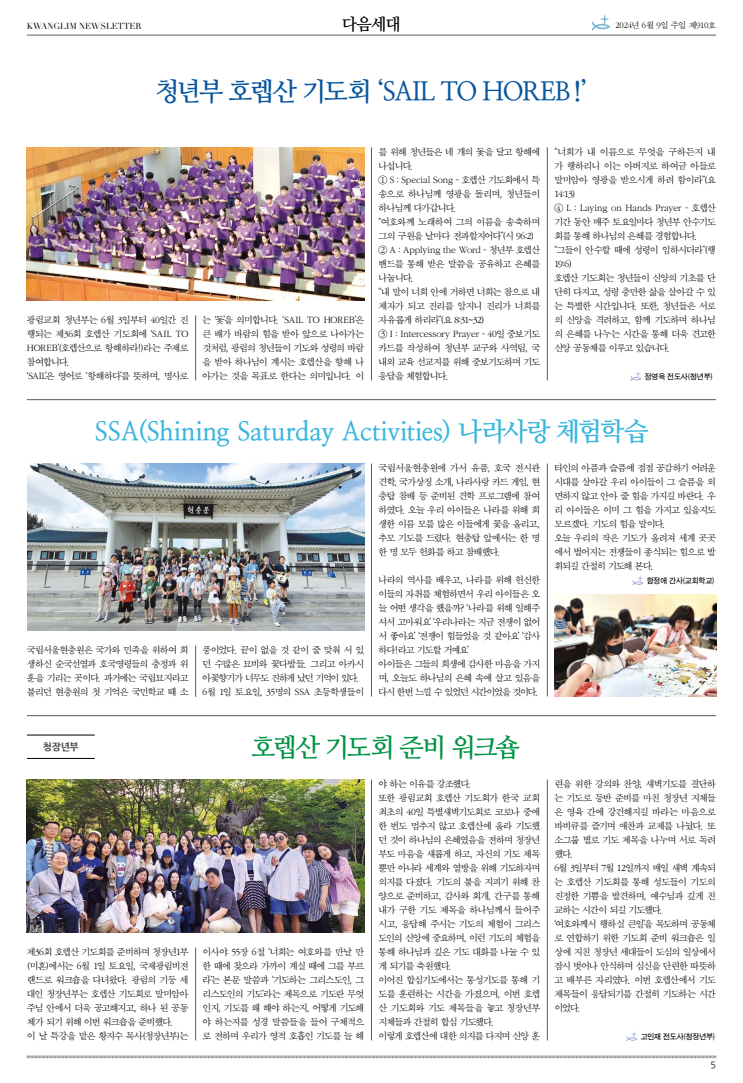
<style>
.page{position:relative;width:743px;height:1083px;background:#fff}
.page>*{position:absolute;margin:0;border:0;box-sizing:border-box;transform-origin:0 0}
.t1{font:26px "Nanum Myeongjo OTF Bold";letter-spacing:-.005em;color:#38b6dd}
.t2{font:26px "Nanum Myeongjo OTF Bold";letter-spacing:-.06em;color:#08569f}
.t3{font:26px "Nanum Myeongjo OTF Bold";letter-spacing:-.075em;color:#009444}
.t4{font:16.5px "Nanum Myeongjo OTF Bold";color:#000}
.t5{font:10px/14px "SD Myeongjo a Lt";letter-spacing:-.07em;color:#000}
.t6{font:800 10px "Nanum Gothic";color:#4c4948}
.t7{font:9px "SD Myeongjo a Lt";letter-spacing:-.03em;color:#000}
.t8{font:9px "Nanum Gothic";color:#000}
.t9{font:8.5px "Didot";color:#000}
.t10{font:8px "SD Gothic b Md";letter-spacing:-.03em;color:#000}
</style>
<div class="page">
<hr style="left:27px;top:34px;width:689px;height:2px;background:#949495">
<svg style="left:27px;top:1055px;width:689px;height:4px"></svg>
<svg style="left:592px;top:14px;width:18px;height:17px"></svg>
<hr style="left:27px;top:715px;width:689px;height:1px;background:#595757">
<hr style="left:27px;top:399px;width:689px;height:1px;background:#595757">
<hr style="left:195px;top:645px;width:1px;height:52px;background:#595757">
<hr style="left:195px;top:947px;width:1px;height:93px;background:#595757">
<hr style="left:371px;top:779px;width:1px;height:261px;background:#595757">
<hr style="left:547px;top:779px;width:1px;height:261px;background:#595757">
<hr style="left:371px;top:464px;width:1px;height:232px;background:#595757">
<hr style="left:547px;top:463px;width:1px;height:233px;background:#595757">
<svg style="left:632px;top:575px;width:11px;height:11px"></svg>
<img style="left:27px;top:779px;width:337px;height:153px">
<svg style="left:626px;top:1031px;width:11px;height:11px"></svg>
<hr style="left:27px;top:758px;width:68px;height:1px;background:#000">
<hr style="left:27px;top:735px;width:68px;height:1px;background:#000">
<hr style="left:195px;top:315px;width:1px;height:65px;background:#595757">
<hr style="left:371px;top:147px;width:1px;height:233px;background:#595757">
<hr style="left:547px;top:147px;width:1px;height:233px;background:#595757">
<svg style="left:630px;top:371px;width:11px;height:11px"></svg>
<img style="left:27px;top:147px;width:337px;height:153px">
<img style="left:554px;top:594px;width:162px;height:102px">
<img style="left:27px;top:463px;width:337px;height:167px">
<h2 class="t4" style="left:342px;top:14px;width:61px">다음세대</h2>
<p class="t9" style="left:27px;top:21px;width:116px">KWANGLIM NEWSLETTER</p>
<p class="t7" style="left:615px;top:21px;width:102px">2024년 6월 9일 주일 제910호</p>
<h1 class="t2" style="left:155px;top:76px;width:434px">청년부 호렙산 기도회 ‘SAIL TO HOREB !’</h1>
<p class="t5" style="left:27px;top:313px;width:163px">광림교회 청년부는 6월 3일부터 40일간 진 행되는 제36회 호렙산 기도회에 ‘SAIL TO<br>HOREB’(호렙산으로 항해하라!)라는 주제로 참여합니다.<br>‘SAIL’은 영어로 ‘항해하다’를 뜻하며, 명사로</p>
<p class="t5" style="left:203px;top:313px;width:163px;text-align:justify">는 ‘돛’을 의미합니다. ‘SAIL TO HOREB’은 큰 배가 바람의 힘을 받아 앞으로 나아가는 것처럼, 광림의 청년들이 기도와 성령의 바람 을 받아 하나님이 계시는 호렙산을 향해 나 아가는 것을 목표로 한다는 의미입니다. 이</p>
<p class="t5" style="left:378px;top:145px;width:163px">를 위해 청년들은 네 개의 돛을 달고 항해에 나섭니다.<br>① S : Special Song - 호렙산 기도회에서 특 송으로 하나님께 영광을 돌리며, 청년들이 하나님께 다가갑니다.<br>“여호와께 노래하여 그의 이름을 송축하며 그의 구원을 날마다 전파할지어다”(시 96:2)<br>② A : Applying the Word - 청년부 호렙산 밴드를 통해 받은 말씀을 공유하고 은혜를 나눕니다.<br>“내 말이 너희 안에 거하면 너희는 참으로 내 제자가 되고 진리를 알지니 진리가 너희를 자유롭게 하리라”(요 8:31~32)<br>③ I : Intercessory Prayer - 40일 중보기도 카드를 작성하여 청년부 교구와 사역팀, 국 내외 교육 선교지를 위해 중보기도하며 기도 응답을 체험합니다.</p>
<p class="t5" style="left:554px;top:145px;width:163px">“너희가 내 이름으로 무엇을 구하든지 내 가 행하리니 이는 아버지로 하여금 아들로 말미암아 영광을 받으시게 하려 함이라”(요<br>14:13)<br>④ L : Laying on Hands Prayer - 호렙산 기간 동안 매주 토요일마다 청년부 안수기도 회를 통해 하나님의 은혜를 경험합니다. “그들이 안수할 때에 성령이 임하시더라”(행<br>19:6)<br>호렙산 기도회는 청년들이 신앙의 기초를 단 단히 다지고, 성령 충만한 삶을 살아갈 수 있 는 특별한 시간입니다. 또한, 청년들은 서로 의 신앙을 격려하고, 함께 기도하며 하나님 의 은혜를 나누는 시간을 통해 더욱 견고한 신앙 공동체를 이루고 있습니다.</p>
<p class="t10" style="left:644px;top:373px;width:70px">정영욱 전도사(청년부)</p>
<h1 class="t1" style="left:95px;top:416px;width:555px">SSA(Shining Saturday Activities) 나라사랑 체험학습</h1>
<p class="t5" style="left:27px;top:643px;width:163px;text-align:justify">국립서울현충원은 국가와 민족을 위하여 희 생하신 순국선열과 호국영령들의 충정과 위 훈을 기리는 곳이다. 과거에는 국립묘지라고 불리던 현충원의 첫 기억은 국민학교 때 소</p>
<p class="t5" style="left:203px;top:643px;width:163px">풍이었다. 끝이 없을 것 같이 줄 맞춰 서 있 던 수많은 묘비와 꽃다발들. 그리고 아카시 아꽃향기가 너무도 진하게 났던 기억이 있다.<br>6월 1일 토요일, 35명의 SSA 초등학생들이</p>
<p class="t5" style="left:378px;top:461px;width:163px;text-align:justify">국립서울현충원에 가서 유품, 호국 전시관 견학, 국가상징 소개, 나라사랑 카드 게임, 현 충탑 참배 등 준비된 견학 프로그램에 참여 하였다. 오늘 우리 아이들은 나라를 위해 희 생한 이름 모를 많은 이들에게 꽃을 올리고, 추모 기도를 드렸다. 현충탑 앞에서는 한 명 한 명 모두 헌화를 하고 참배했다.</p>
<p class="t5" style="left:378px;top:573px;width:163px">나라의 역사를 배우고, 나라를 위해 헌신한 이들의 자취를 체험하면서 우리 아이들은 오 늘 어떤 생각을 했을까? ‘나라를 위해 일해주 셔서 고마워요’ ‘우리나라는 지금 전쟁이 없어 서 좋아요’ ‘전쟁이 힘들었을 것 같아요’ ‘감사 하다!라고 기도할 거예요’<br>아이들은 그들의 희생에 감사한 마음을 가지 며, 오늘도 하나님의 은혜 속에 살고 있음을 다시 한번 느낄 수 있었던 시간이었을 것이다.</p>
<p class="t5" style="left:554px;top:461px;width:163px">타인의 아픔과 슬픔에 점점 공감하기 어려운 시대를 살아갈 우리 아이들이 그 슬픔을 외 면하지 않고 안아 줄 힘을 가지길 바란다. 우 리 아이들은 이미 그 힘을 가지고 있을지도 모르겠다. 기도의 힘을 말이다.<br>오늘 우리의 작은 기도가 올려져 세계 곳곳 에서 벌어지는 전쟁들이 종식되는 힘으로 발 휘되길 간절히 기도해 본다.</p>
<p class="t10" style="left:647px;top:577px;width:69px">함정애 간사(교회학교)</p>
<p class="t6" style="left:43px;top:741px;width:37px">청장년부</p>
<p class="t5" style="left:27px;top:945px;width:163px">제36회 호렙산 기도회를 준비하며 청장년1부 (미혼)에서는 6월 1일 토요일, 국제광림비전 랜드로 워크숍을 다녀왔다. 광림의 기둥 세 대인 청장년부는 호렙산 기도회로 말미암아 주님 안에서 더욱 공고해지고, 하나 된 공동 체가 되기 위해 이번 워크숍을 준비했다.<br>이 날 특강을 맡은 황지수 목사(청장년부)는</p>
<h1 class="t3" style="left:251px;top:731px;width:270px">호렙산 기도회 준비 워크숍</h1>
<p class="t5" style="left:203px;top:945px;width:163px;text-align:justify">이사야 55장 6절 ‘너희는 여호와를 만날 만 한 때에 찾으라 가까이 계실 때에 그를 부르 라’는 본문 말씀과 ‘기도하는 그리스도인, 그 리스도인의 기도’라는 제목으로 기도란 무엇 인지, 기도를 왜 해야 하는지, 어떻게 기도해 야 하는지를 성경 말씀들을 들어 구체적으 로 전하며 우리가 영적 호흡인 기도를 늘 해</p>
<p class="t5" style="left:378px;top:777px;width:163px">야 하는 이유를 강조했다.<br>또한 광림교회 호렙산 기도회가 한국 교회 최초의 40일 특별새벽기도회로 코로나 중에 한 번도 멈추지 않고 호렙산에 올라 기도했 던 것이 하나님의 은혜였음을 전하며 청장년 부도 마음을 새롭게 하고, 자신의 기도 제목 뿐만 아니라 세계와 열방을 위해 기도하자며 의지를 다졌다. 기도의 불을 지피기 위해 찬 양으로 준비하고, 감사와 회개, 간구를 통해 내가 구한 기도 제목을 하나님께서 들어주 시고, 응답해 주시는 기도의 체험이 그리스 도인의 신앙에 중요하며, 이런 기도의 체험을 통해 하나님과 깊은 기도 대화를 나눌 수 있 게 되기를 축원했다.<br>이어진 합심기도에서는 통성기도를 통해 기 도를 훈련하는 시간을 가졌으며, 이번 호렙 산 기도회와 기도 제목들을 놓고 청장년부 지체들과 간절히 합심 기도했다.<br>이렇게 호렙산에 대한 의지를 다지며 신앙 훈</p>
<p class="t5" style="left:554px;top:777px;width:163px">련을 위한 강의와 찬양, 새벽기도를 결단하 는 기도로 등반 준비를 마친 청장년 지체들 은 영육 간에 강건해지길 바라는 마음으로 바비큐를 즐기며 애찬과 교제를 나눴다. 또 소그룹 별로 기도 제목을 나누며 서로 독려 했다.<br>6월 3일부터 7월 12일까지 매일 새벽 계속되 는 호렙산 기도회를 통해 성도들이 기도의 진정한 기쁨을 발견하며, 예수님과 깊게 친 교하는 시간이 되길 기도했다.<br>‘여호와께서 행하실 큰일’을 목도하며 공동체 로 연합하기 위한 기도회 준비 워크숍은 일 상에 지친 청장년 세대들이 도심의 일상에서 잠시 벗어나 안식하며 심신을 단련한 따뜻하 고 배부른 자리였다. 이번 호렙산에서 기도 제목들이 응답되기를 간절히 기도하는 시간 이었다.</p>
<p class="t10" style="left:640px;top:1033px;width:76px">고민재 전도사(청장년부)</p>
<p class="t8" style="left:710px;top:1061px;width:7px">5</p>
</div>
